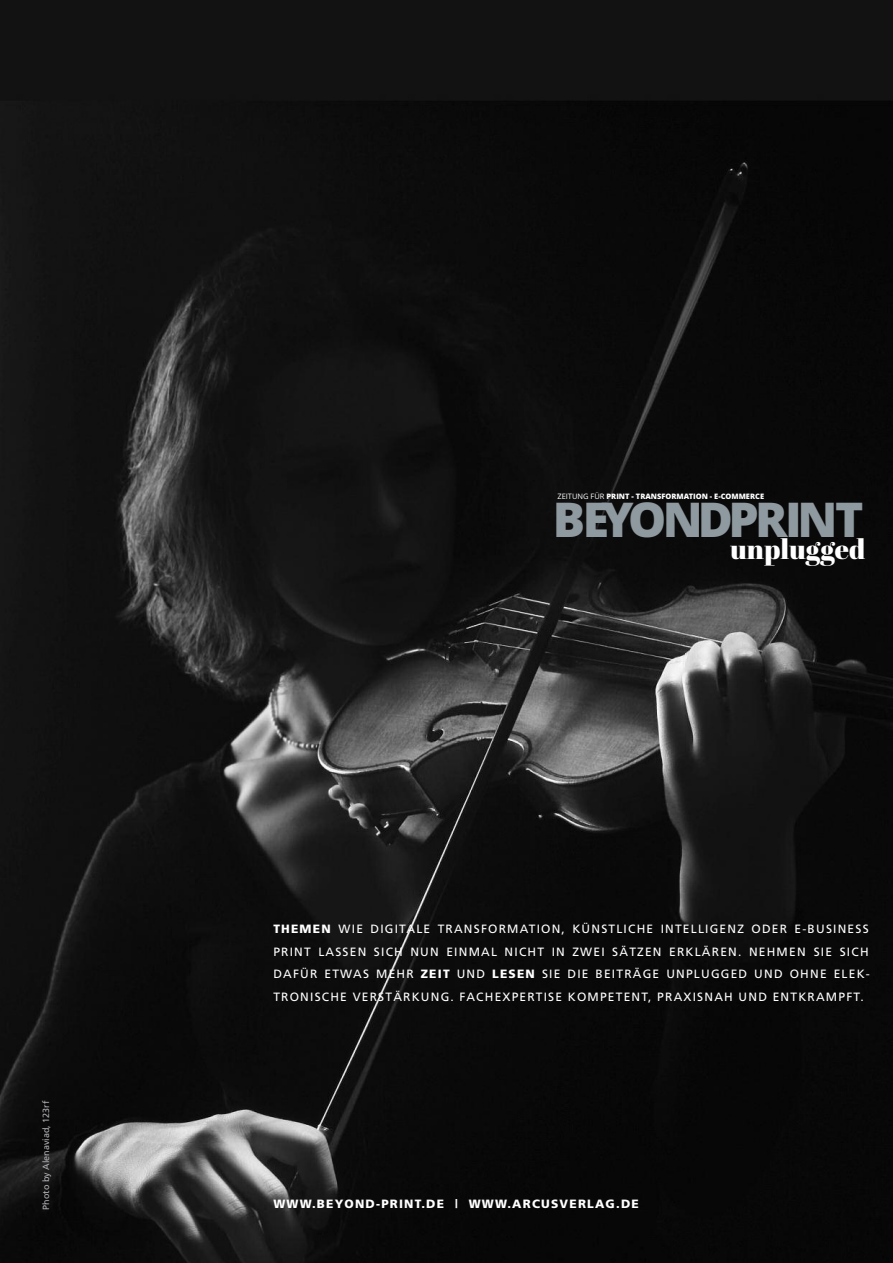
<style>
.page{position:relative;width:893px;height:1263px;background:#fff}
.page>*{position:absolute;margin:0;border:0;box-sizing:border-box;transform-origin:0 0}
.t1{font:800 48px "Open Sans";letter-spacing:-.085em;color:#8f9aa0}
.t2{font:27.75px "Abril Fatface";color:#fff}
.t3{font:12px/22.5px "Frutiger";letter-spacing:.1em;color:#fff;text-align:justify}
.t4{font:900 12px "Frutiger";letter-spacing:.1em;color:#fff}
.t5{font:9px "Frutiger";color:#b2b3b7}
.t6{font:800 7.5px "Open Sans";color:#fff}
.s1{font-weight:400}
.s2{font-family:"Frutiger CE";font-weight:900}
.s3{font-weight:900}
</style>
<div class="page">
<img style="left:0;top:0;width:893px;height:1263px">
<p class="t5" style="left:43px;top:1210px;width:111px;rotate:-90deg">Photo by Alenaviad, 123rf</p>
<p class="t6" style="left:557px;top:492px;width:208px"><span class="s1">ZEITUNG FÜR</span> PRINT - TRANSFORMATION - E-COMMERCE</p>
<h1 class="t1" style="left:553px;top:492px;width:312px">BEYONDPRINT</h1>
<h2 class="t2" style="left:730px;top:540px;width:137px">unplugged</h2>
<p class="t3" style="left:273px;top:919px;width:598px"><span class="s2">THEMEN</span> WIE DIGITALE TRANSFORMATION, KÜNSTLICHE INTELLIGENZ ODER E-BUSINESS PRINT LASSEN SICH NUN EINMAL NICHT IN ZWEI SÄTZEN ERKLÄREN. NEHMEN SIE SICH DAFÜR ETWAS MEHR <span class="s3">ZEIT</span> UND <span class="s3">LESEN</span> SIE DIE BEITRÄGE UNPLUGGED UND OHNE ELEK-TRONISCHE VERSTÄRKUNG. FACHEXPERTISE KOMPETENT, PRAXISNAH UND ENTKRAMPFT.</p>
<p class="t4" style="left:273px;top:1199px;width:367px">WWW.BEYOND-PRINT.DE | WWW.ARCUSVERLAG.DE</p>
</div>
